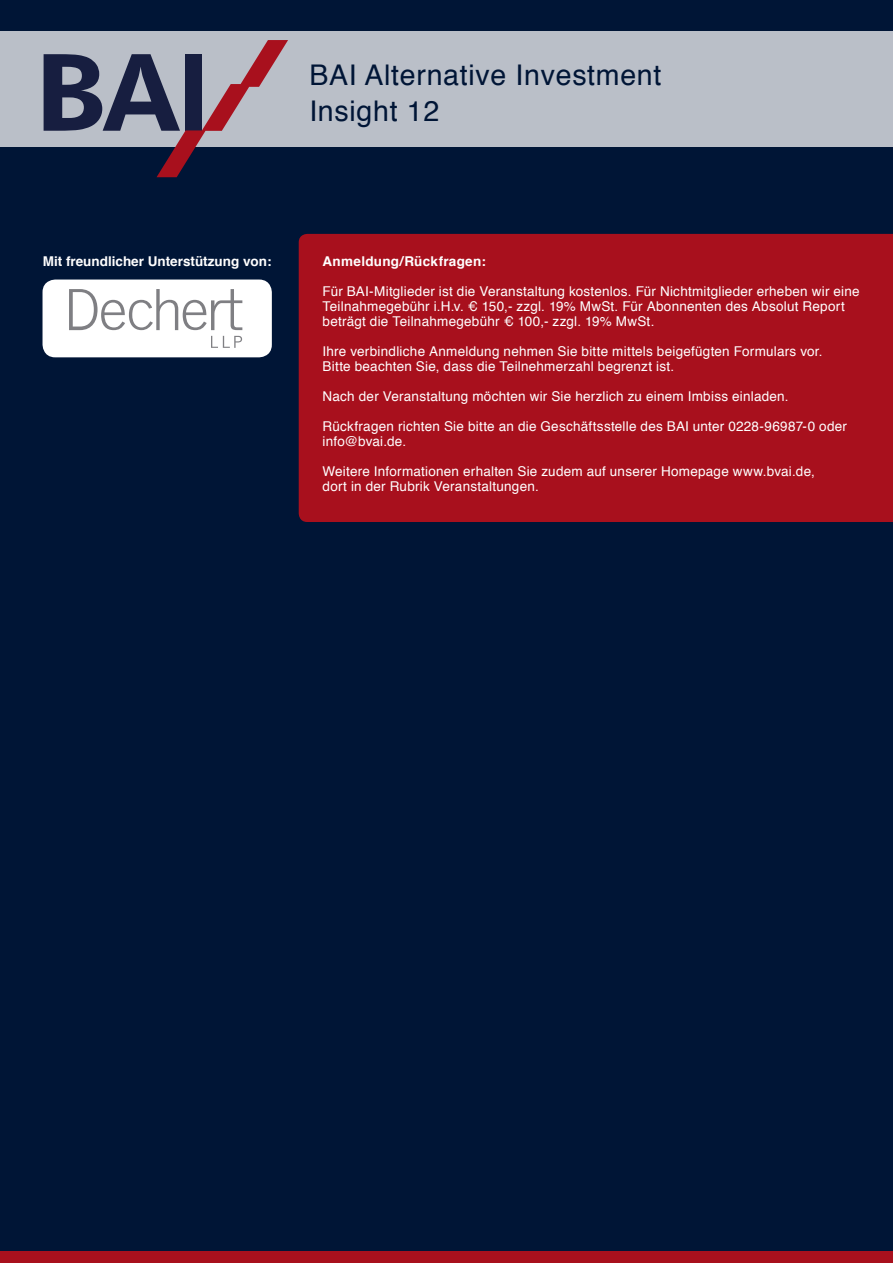
<style>
.page{position:relative;width:893px;height:1263px;background:#fff}
.page>*{position:absolute;margin:0;border:0;box-sizing:border-box;transform-origin:0 0}
.t1{font:28.5px/36px "Helvetica";letter-spacing:.025em;color:#001536}
.t2{font:13.5px/15px "Helvetica";letter-spacing:.015em;color:#fff}
.t3{font:700 13.5px "Helvetica";color:#fff}
.t4{font:700 13.5px "Helvetica";letter-spacing:.02em;color:#fff}
</style>
<div class="page">
<div style="left:0;top:38px;width:893px;height:1216px;background:#001536"></div>
<div style="left:0;top:0;width:893px;height:51px;background:#001536"></div>
<div style="left:0;top:1251px;width:893px;height:12px;background:#a8101d"></div>
<div style="left:299px;top:234px;width:594px;height:288px;background:#a8101d"></div>
<div style="left:0;top:31px;width:893px;height:116px;background:#babfc8"></div>
<svg style="left:44px;top:40px;width:244px;height:137px"></svg>
<div style="left:43px;top:280px;width:229px;height:77px;background:#fff;border-radius:13px"></div>
<svg style="left:211px;top:336px;width:31px;height:12px"></svg>
<svg style="left:69px;top:289px;width:173px;height:41px"></svg>
<h1 class="t1" style="left:309px;top:58px;width:354px">BAI Alternative Investment<br>Insight 12</h1>
<p class="t3" style="left:43px;top:250px;width:230px">Mit freundlicher Unterstützung von:</p>
<p class="t4" style="left:323px;top:250px;width:165px">Anmeldung/Rückfragen:</p>
<p class="t2" style="left:323px;top:284px;width:539px">Für BAI-Mitglieder ist die Veranstaltung kostenlos. Für Nichtmitglieder erheben wir eine<br>Teilnahmegebühr i.H.v. € 150,- zzgl. 19% MwSt. Für Abonnenten des Absolut Report beträgt die Teilnahmegebühr € 100,- zzgl. 19% MwSt.</p>
<p class="t2" style="left:323px;top:344px;width:501px">Ihre verbindliche Anmeldung nehmen Sie bitte mittels beigefügten Formulars vor.<br>Bitte beachten Sie, dass die Teilnehmerzahl begrenzt ist.</p>
<p class="t2" style="left:323px;top:389px;width:468px">Nach der Veranstaltung möchten wir Sie herzlich zu einem Imbiss einladen.</p>
<p class="t2" style="left:323px;top:419px;width:526px">Rückfragen richten Sie bitte an die Geschäftsstelle des BAI unter 0228-96987-0 oder info@bvai.de.</p>
<p class="t2" style="left:323px;top:464px;width:494px">Weitere Informationen erhalten Sie zudem auf unserer Homepage www.bvai.de, dort in der Rubrik Veranstaltungen.</p>
</div>
